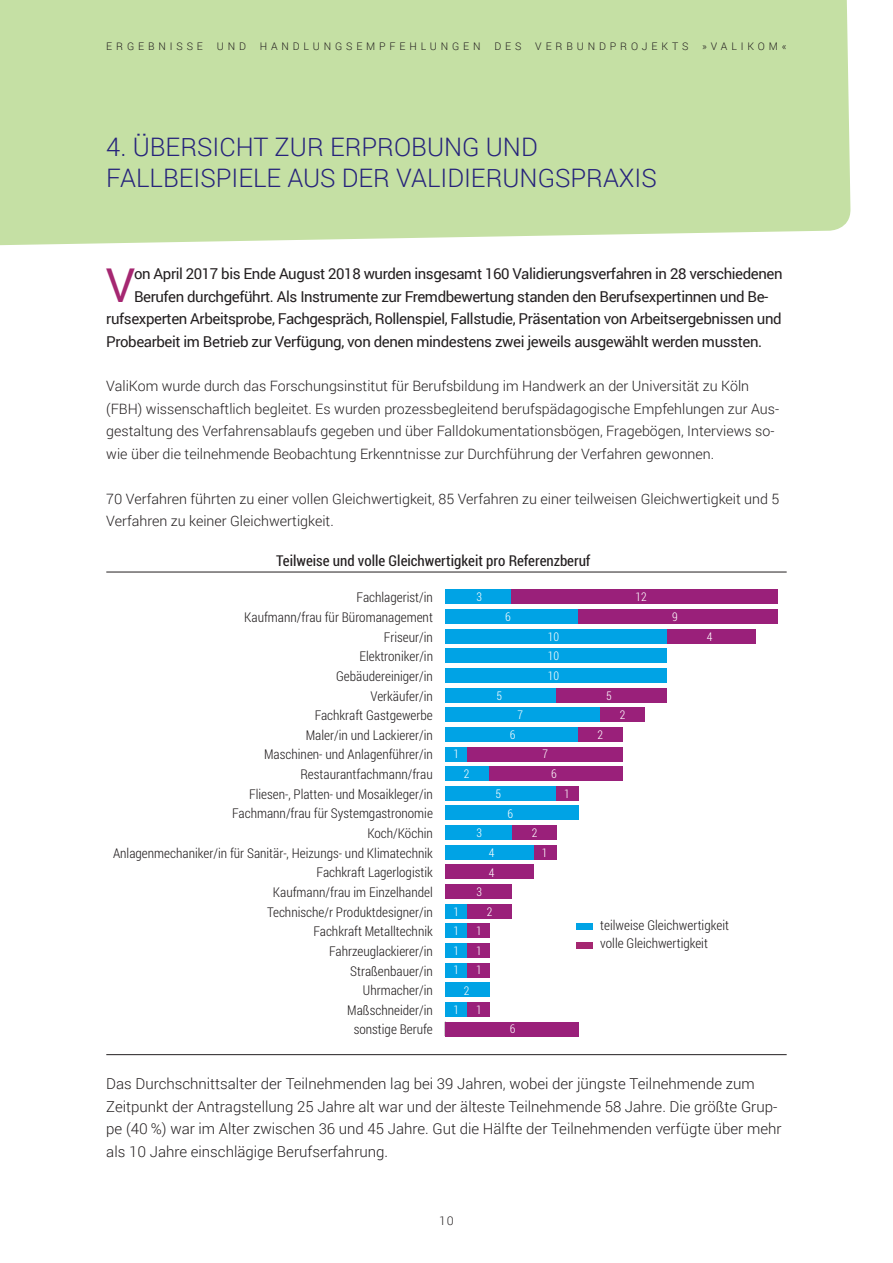
<style>
.page{position:relative;width:893px;height:1263px;background:#fff}
.page>*{position:absolute;margin:0;border:0;box-sizing:border-box;transform-origin:0 0}
.t1{font:46.65px "Roboto";color:#a52771}
.t2{font:300 25.5px/30.6px "Roboto";color:#26237b}
.t3{font:15px "Roboto";letter-spacing:-.025em;color:#231f20}
.t4{font:300 15px/22.5px "Roboto";color:#231f20}
.t5{font:15px "Roboto Condensed";color:#231f20}
.t6{font:300 14.25px/22.5px "Roboto";color:#231f20}
.t7{font:300 13.5px/18.5px "Roboto Condensed";color:#231f20}
.t8{font:300 12px/19.5px "Roboto Condensed";color:#fff}
.t9{font:300 12px "Roboto";color:#231f20}
.t10{font:300 10.5px "Roboto";letter-spacing:.37em;color:#231f20}
</style>
<div class="page">
<div style="left:0;top:0;width:851px;height:246px;background:#c5e0a4"></div>
<div style="left:445px;top:590px;width:67px;height:14px;background:#00a3e5"></div>
<div style="left:445px;top:609px;width:133px;height:14px;background:#00a3e5"></div>
<div style="left:445px;top:629px;width:222px;height:14px;background:#00a3e5"></div>
<div style="left:445px;top:649px;width:222px;height:14px;background:#00a3e5"></div>
<div style="left:445px;top:668px;width:222px;height:14px;background:#00a3e5"></div>
<div style="left:445px;top:688px;width:111px;height:14px;background:#00a3e5"></div>
<div style="left:445px;top:708px;width:156px;height:14px;background:#00a3e5"></div>
<div style="left:445px;top:727px;width:133px;height:14px;background:#00a3e5"></div>
<div style="left:445px;top:747px;width:22px;height:14px;background:#00a3e5"></div>
<div style="left:445px;top:766px;width:45px;height:15px;background:#00a3e5"></div>
<div style="left:445px;top:786px;width:111px;height:14px;background:#00a3e5"></div>
<div style="left:445px;top:806px;width:133px;height:14px;background:#00a3e5"></div>
<div style="left:445px;top:825px;width:67px;height:15px;background:#00a3e5"></div>
<div style="left:445px;top:845px;width:89px;height:14px;background:#00a3e5"></div>
<div style="left:445px;top:904px;width:22px;height:14px;background:#00a3e5"></div>
<div style="left:445px;top:924px;width:22px;height:14px;background:#00a3e5"></div>
<div style="left:445px;top:943px;width:22px;height:14px;background:#00a3e5"></div>
<div style="left:445px;top:963px;width:22px;height:14px;background:#00a3e5"></div>
<div style="left:445px;top:983px;width:45px;height:14px;background:#00a3e5"></div>
<div style="left:445px;top:1002px;width:22px;height:14px;background:#00a3e5"></div>
<div style="left:512px;top:590px;width:266px;height:14px;background:#9a207a"></div>
<div style="left:578px;top:609px;width:200px;height:14px;background:#9a207a"></div>
<div style="left:667px;top:629px;width:89px;height:14px;background:#9a207a"></div>
<div style="left:556px;top:688px;width:111px;height:14px;background:#9a207a"></div>
<div style="left:601px;top:708px;width:44px;height:14px;background:#9a207a"></div>
<div style="left:578px;top:727px;width:45px;height:14px;background:#9a207a"></div>
<div style="left:467px;top:747px;width:156px;height:14px;background:#9a207a"></div>
<div style="left:490px;top:766px;width:133px;height:15px;background:#9a207a"></div>
<div style="left:556px;top:786px;width:22px;height:14px;background:#9a207a"></div>
<div style="left:512px;top:825px;width:44px;height:15px;background:#9a207a"></div>
<div style="left:534px;top:845px;width:22px;height:14px;background:#9a207a"></div>
<div style="left:445px;top:865px;width:89px;height:14px;background:#9a207a"></div>
<div style="left:445px;top:884px;width:67px;height:14px;background:#9a207a"></div>
<div style="left:467px;top:904px;width:45px;height:14px;background:#9a207a"></div>
<div style="left:467px;top:924px;width:23px;height:14px;background:#9a207a"></div>
<div style="left:467px;top:943px;width:23px;height:14px;background:#9a207a"></div>
<div style="left:467px;top:963px;width:23px;height:14px;background:#9a207a"></div>
<div style="left:467px;top:1002px;width:23px;height:14px;background:#9a207a"></div>
<div style="left:445px;top:1022px;width:133px;height:14px;background:#9a207a"></div>
<hr style="left:106px;top:572px;width:681px;height:1px;background:#231f20">
<hr style="left:106px;top:1054px;width:681px;height:1px;background:#231f20">
<div style="left:576px;top:941px;width:16px;height:7px;background:#a52771"></div>
<div style="left:576px;top:923px;width:16px;height:7px;background:#00a3e5"></div>
<p class="t10" style="left:106px;top:38px;width:98px">ERGEBNISSE</p>
<p class="t10" style="left:217px;top:38px;width:31px">UND</p>
<p class="t10" style="left:260px;top:38px;width:222px">HANDLUNGSEMPFEHLUNGEN</p>
<p class="t10" style="left:494px;top:38px;width:29px">DES</p>
<p class="t10" style="left:535px;top:38px;width:155px">VERBUNDPROJEKTS</p>
<p class="t10" style="left:702px;top:38px;width:86px">»VALIKOM«</p>
<h2 class="t2" style="left:106px;top:131px;width:552px">4. ÜBERSICHT ZUR ERPROBUNG UND<br>FALLBEISPIELE AUS DER VALIDIERUNGSPRAXIS</h2>
<h1 class="t1" style="left:106px;top:252px;width:31px">V</h1>
<p class="t3" style="left:134px;top:263px;width:650px">on April 2017 bis Ende August 2018 wurden insgesamt 160 Validierungsverfahren in 28 verschiedenen</p>
<p class="t3" style="left:134px;top:286px;width:636px">Berufen durchgeführt. Als Instrumente zur Fremdbewertung standen den Berufsexpertinnen und Be-</p>
<p class="t3" style="left:106px;top:308px;width:677px">rufsexperten Arbeitsprobe, Fachgespräch, Rollenspiel, Fallstudie, Präsentation von Arbeitsergebnissen und</p>
<p class="t3" style="left:106px;top:331px;width:657px">Probearbeit im Betrieb zur Verfügung, von denen mindestens zwei jeweils ausgewählt werden mussten.</p>
<p class="t6" style="left:106px;top:374px;width:674px">ValiKom wurde durch das Forschungsinstitut für Berufsbildung im Handwerk an der Universität zu Köln (FBH) wissenschaftlich begleitet. Es wurden prozessbegleitend berufspädagogische Empfehlungen zur Aus&shy;gestaltung des Verfahrensablaufs gegeben und über Falldokumentationsbögen, Fragebögen, Interviews so&shy;wie über die teilnehmende Beobachtung Erkenntnisse zur Durchführung der Verfahren gewonnen.</p>
<p class="t6" style="left:106px;top:487px;width:675px">70 Verfahren führten zu einer vollen Gleichwertigkeit, 85 Verfahren zu einer teilweisen Gleichwertigkeit und 5<br>Verfahren zu keiner Gleichwertigkeit.</p>
<p class="t5" style="left:276px;top:550px;width:316px">Teilweise und volle Gleichwertigkeit pro Referenzberuf</p>
<p class="t8" style="left:477px;top:587px;width:7px">3</p>
<p class="t8" style="left:635px;top:587px;width:13px">12</p>
<p class="t8" style="left:505px;top:606px;width:7px">6</p>
<p class="t8" style="left:672px;top:606px;width:7px">9</p>
<p class="t8" style="left:548px;top:626px;width:13px;text-align:justify">10<br>10<br>10</p>
<p class="t8" style="left:497px;top:685px;width:7px">5</p>
<p class="t8" style="left:606px;top:685px;width:7px">5</p>
<p class="t8" style="left:518px;top:705px;width:7px">7</p>
<p class="t8" style="left:620px;top:705px;width:7px">2</p>
<p class="t8" style="left:510px;top:725px;width:7px">6</p>
<p class="t7" style="left:357px;top:588px;width:78px">Fachlagerist/in</p>
<p class="t7" style="left:244px;top:607px;width:190px">Kaufmann/frau für Büromanagement</p>
<p class="t7" style="left:384px;top:627px;width:50px">Friseur/in</p>
<p class="t7" style="left:359px;top:647px;width:75px">Elektroniker/in</p>
<p class="t7" style="left:336px;top:666px;width:98px">Gebäudereiniger/in</p>
<p class="t7" style="left:371px;top:686px;width:64px">Verkäufer/in</p>
<p class="t7" style="left:315px;top:706px;width:120px">Fachkraft Gastgewerbe</p>
<p class="t7" style="left:306px;top:725px;width:129px">Maler/in und Lackierer/in</p>
<p class="t8" style="left:597px;top:725px;width:7px">2</p>
<p class="t7" style="left:264px;top:745px;width:170px">Maschinen- und Anlagenführer/in</p>
<p class="t7" style="left:300px;top:765px;width:134px">Restaurantfachmann/frau</p>
<p class="t7" style="left:249px;top:784px;width:185px">Fliesen-, Platten- und Mosaikleger/in</p>
<p class="t7" style="left:232px;top:804px;width:202px">Fachmann/frau für Systemgastronomie</p>
<p class="t7" style="left:367px;top:823px;width:67px">Koch/Köchin</p>
<p class="t8" style="left:453px;top:744px;width:7px">1</p>
<p class="t8" style="left:542px;top:744px;width:7px">7</p>
<p class="t8" style="left:464px;top:764px;width:7px">2</p>
<p class="t8" style="left:551px;top:764px;width:7px">6</p>
<p class="t8" style="left:496px;top:783px;width:7px">5</p>
<p class="t8" style="left:564px;top:783px;width:7px">1</p>
<p class="t8" style="left:507px;top:803px;width:7px">6</p>
<p class="t8" style="left:477px;top:823px;width:7px">3</p>
<p class="t8" style="left:532px;top:823px;width:7px">2</p>
<p class="t8" style="left:707px;top:626px;width:7px">4</p>
<p class="t7" style="left:113px;top:843px;width:321px">Anlagenmechaniker/in für Sanitär-, Heizungs- und Klimatechnik</p>
<p class="t7" style="left:317px;top:863px;width:118px">Fachkraft Lagerlogistik</p>
<p class="t7" style="left:273px;top:882px;width:162px">Kaufmann/frau im Einzelhandel</p>
<p class="t7" style="left:267px;top:902px;width:167px">Technische/r Produktdesigner/in</p>
<p class="t7" style="left:313px;top:922px;width:121px">Fachkraft Metalltechnik</p>
<p class="t7" style="left:329px;top:941px;width:105px">Fahrzeuglackierer/in</p>
<p class="t7" style="left:350px;top:961px;width:84px">Straßenbauer/in</p>
<p class="t7" style="left:363px;top:981px;width:71px">Uhrmacher/in</p>
<p class="t7" style="left:347px;top:1000px;width:87px">Maßschneider/in</p>
<p class="t8" style="left:454px;top:901px;width:7px">1<br>1</p>
<p class="t8" style="left:489px;top:842px;width:7px">4<br>4</p>
<p class="t8" style="left:542px;top:842px;width:7px">1</p>
<p class="t8" style="left:487px;top:901px;width:7px">2</p>
<p class="t8" style="left:477px;top:881px;width:7px">3</p>
<p class="t8" style="left:476px;top:921px;width:7px">1</p>
<p class="t8" style="left:454px;top:940px;width:7px">1</p>
<p class="t8" style="left:476px;top:940px;width:7px">1</p>
<p class="t8" style="left:454px;top:960px;width:7px">1</p>
<p class="t8" style="left:476px;top:960px;width:7px">1</p>
<p class="t8" style="left:454px;top:999px;width:7px">1</p>
<p class="t8" style="left:476px;top:999px;width:7px">1</p>
<p class="t8" style="left:464px;top:980px;width:7px">2</p>
<p class="t7" style="left:600px;top:915px;width:130px">teilweise Gleichwertigkeit volle Gleichwertigkeit</p>
<p class="t7" style="left:354px;top:1020px;width:81px">sonstige Berufe</p>
<p class="t8" style="left:510px;top:1019px;width:7px">6</p>
<p class="t4" style="left:106px;top:1072px;width:677px">Das Durchschnittsalter der Teilnehmenden lag bei 39 Jahren, wobei der jüngste Teilnehmende zum Zeitpunkt der Antragstellung 25 Jahre alt war und der älteste Teilnehmende 58 Jahre. Die größte Grup&shy;pe (40 %) war im Alter zwischen 36 und 45 Jahre. Gut die Hälfte der Teilnehmenden verfügte über mehr als 10 Jahre einschlägige Berufserfahrung.</p>
<p class="t9" style="left:439px;top:1212px;width:16px">10</p>
</div>
